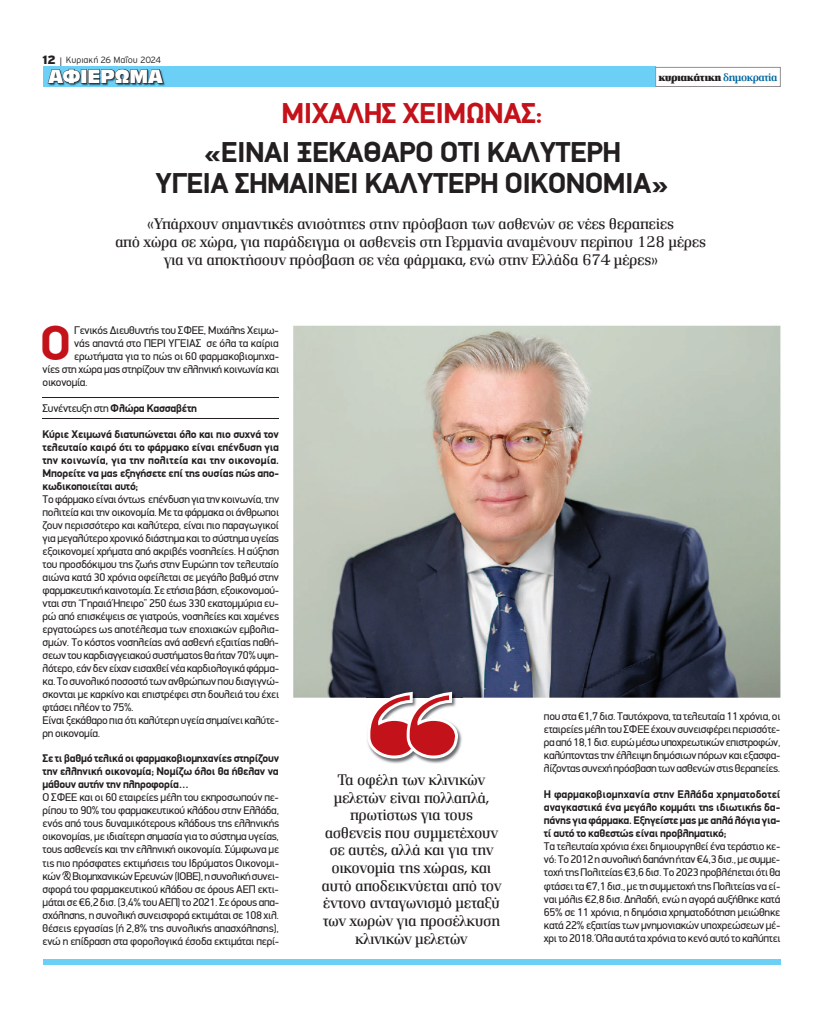
<style>
.page{position:relative;width:823px;height:1021px;background:#fff}
.page>*{position:absolute;margin:0;border:0;box-sizing:border-box;transform-origin:0 0}
.t1{font:143px "UB Bonati Heavy Medium";color:#c4121a}
.t2{font:700 48.9px "PF Din Display";color:#c4121a}
.t3{font:700 29px/31px "PF Din Display";letter-spacing:-.02em;color:#231f20;text-align:center}
.t4{font:700 29px "PF Din Display";letter-spacing:-.02em;color:#c4121a}
.t5{font:19.8px "UB Antique Olive Compact";letter-spacing:-.01em;color:#fff}
.t6{font:300 16px/17.6px "Renault";letter-spacing:-.025em;color:#231f20;text-align:center}
.t7{font:700 11.3px "Renault";letter-spacing:-.05em;color:#231f20}
.t8{font:11.2px/13px "PF Din Display";letter-spacing:-.02em;color:#231f20;text-align:justify}
.t9{font:700 11.2px/13px "PF Din Display";letter-spacing:-.02em;color:#231f20;text-align:justify}
.t10{font:300 9px "Interstate GR";color:#231f20}
.s1{font-weight:900;font-size:12px}
.s2{font-size:9.5px}
.s3{font-weight:500;color:#00669e}
.s4{font-weight:400}
</style>
<div class="page">
<div style="left:43px;top:67px;width:612px;height:20px;background:#6bcff6"></div>
<img style="left:49px;top:70px;width:116px;height:15px">
<svg style="left:48px;top:69px;width:32px;height:15px"></svg>
<div style="left:81px;top:70px;width:5px;height:13px;border:1px solid #231f20"></div>
<svg style="left:88px;top:69px;width:75px;height:14px"></svg>
<svg style="left:655px;top:67px;width:125px;height:20px"></svg>
<div style="left:43px;top:959px;width:737px;height:5px;background:#6bcff6"></div>
<img style="left:293px;top:326px;width:487px;height:371px">
<svg style="left:363px;top:688px;width:100px;height:74px"></svg>
<hr style="left:43px;top:397px;width:236px;height:1px;background:#231f20">
<hr style="left:43px;top:418px;width:236px;height:1px;background:#231f20">
<p class="t10" style="left:43px;top:55px;width:120px"><span class="s1">12</span> <span class="s2">|</span> Κυριακή 26 Μαΐου 2024</p>
<h3 class="t5" style="left:48px;top:66px;width:116px">ΑΦΙΕΡΩΜΑ</h3>
<p class="t7" style="left:658px;top:71px;width:120px">κυριακάτικη <span class="s3">δημοκρατία</span></p>
<h3 class="t4" style="left:281px;top:96px;width:262px">ΜΙΧΑΛΗΣ ΧΕΙΜΩΝΑΣ:</h3>
<h3 class="t3" style="left:155px;top:136px;width:514px">«ΕΙΝΑΙ ΞΕΚΑΘΑΡΟ ΟΤΙ ΚΑΛΥΤΕΡΗ<br>ΥΓΕΙΑ ΣΗΜΑΙΝΕΙ ΚΑΛΥΤΕΡΗ ΟΙΚΟΝΟΜΙΑ»</h3>
<h3 class="t6" style="left:115px;top:216px;width:592px">«Υπάρχουν σημαντικές ανισότητες στην πρόσβαση των ασθενών σε νέες θεραπείες<br>από χώρα σε χώρα, για παράδειγμα οι ασθενείς στη Γερμανία αναμένουν περίπου 128 μέρες για να αποκτήσουν πρόσβαση σε νέα φάρμακα, ενώ στην Ελλάδα 674 μέρες»</h3>
<h2 class="t2" style="left:40px;top:314px;width:33px">Ο</h2>
<p class="t8" style="left:74px;top:324px;width:206px">Γενικός Διευθυντής του ΣΦΕΕ, Μιχάλης Χειµω-</p>
<p class="t8" style="left:74px;top:337px;width:206px">νάς απαντά στο ΠΕΡΙ ΥΓΕΙΑΣ σε όλα τα καίρια</p>
<p class="t8" style="left:74px;top:350px;width:206px">ερωτήµατα για το πώς οι 60 φαρµακοβιοµηχα-</p>
<p class="t8" style="left:43px;top:363px;width:238px">νίες στη χώρα µας στηρίζουν την ελληνική κοινωνία και</p>
<p class="t8" style="left:43px;top:376px;width:47px">οικονοµία.</p>
<p class="t9" style="left:43px;top:401px;width:156px"><span class="s4">Συνέντευξη στη</span> Φλώρα Κασσαβέτη</p>
<p class="t9" style="left:43px;top:427px;width:238px">Κύριε Χειµωνά διατυπώνεται όλο και πιο συχνά τον τελευταίο καιρό ότι το φάρµακο είναι επένδυση για την κοινωνία, για την πολιτεία και την οικονοµία.<br>Μπορείτε να µας εξηγήσετε επί της ουσίας πώς απο&shy;κωδικοποιείται αυτό;</p>
<p class="t8" style="left:43px;top:493px;width:238px;text-align:left">Το φάρµακο είναι όντως επένδυση για την κοινωνία, την πολιτεία και την οικονοµία. Με τα φάρµακα οι άνθρωποι ζουν περισσότερο και καλύτερα, είναι πιο παραγωγικοί για µεγαλύτερο χρονικό διάστηµα και το σύστηµα υγείας εξοικονοµεί χρήµατα από ακριβές νοσηλείες. Η αύξηση του προσδόκιµου της ζωής στην Ευρώπη τον τελευταίο αιώνα κατά 30 χρόνια οφείλεται σε µεγάλο βαθµό στην φαρµακευτική καινοτοµία. Σε ετήσια βάση, εξοικονοµού&shy;νται στη “Γηραιά Ήπειρο” 250 έως 330 εκατοµµύρια ευ&shy;ρώ από επισκέψεις σε γιατρούς, νοσηλείες και χαµένες εργατοώρες ως αποτέλεσµα των εποχιακών εµβολια&shy;σµών. Το κόστος νοσηλείας ανά ασθενή εξαιτίας παθή&shy;σεων του καρδιαγγειακού συστήµατος θα ήταν 70% υψη&shy;λότερο, εάν δεν είχαν εισαχθεί νέα καρδιολογικά φάρµα&shy;κα. Το συνολικό ποσοστό των ανθρώπων που διαγιγνώ&shy;σκονται µε καρκίνο και επιστρέφει στη δουλειά του έχει φτάσει πλέον το 75%.<br>Είναι ξεκάθαρο πια ότι καλύτερη υγεία σηµαίνει καλύτε&shy;ρη οικονοµία.</p>
<p class="t9" style="left:43px;top:752px;width:238px">Σε τι βαθµό τελικά οι φαρµακοβιοµηχανίες στηρίζουν την ελληνική οικονοµία; Νοµίζω όλοι θα ήθελαν να µάθουν αυτήν την πληροφορία…</p>
<p class="t8" style="left:43px;top:791px;width:238px">Ο ΣΦΕΕ και οι 60 εταιρείες µέλη του εκπροσωπούν πε&shy;ρίπου το 90% του φαρµακευτικού κλάδου στην Ελλάδα, ενός από τους δυναµικότερους κλάδους της ελληνικής οικονοµίας, µε ιδιαίτερη σηµασία για το σύστηµα υγείας, τους ασθενείς και την ελληνική οικονοµία. Σύµφωνα µε τις πιο πρόσφατες εκτιµήσεις του Ιδρύµατος Οικονοµι&shy;κών &amp; Βιοµηχανικών Ερευνών (ΙΟΒΕ), η συνολική συνει&shy;σφορά του φαρµακευτικού κλάδου σε όρους ΑΕΠ εκτι&shy;µάται σε €6,2 δισ. (3,4% του ΑΕΠ) το 2021. Σε όρους απα&shy;σχόλησης, η συνολική συνεισφορά εκτιµάται σε 108 χιλ. θέσεις εργασίας (ή 2,8% της συνολικής απασχόλησης), ενώ η επίδραση στα φορολογικά έσοδα εκτιµάται περί-</p>
<h1 class="t1" style="left:457px;top:785px;width:93px;rotate:-180deg">''</h1>
<p class="t6" style="left:321px;top:771px;width:181px">Τα οφέλη των κλινικών μελετών είναι πολλαπλά, πρωτίστως για τους ασθενείς που συμμετέχουν σε αυτές, αλλά και για την οικονομία της χώρας, και αυτό αποδεικνύεται από τον έντονο ανταγωνισμό μεταξύ των χωρών για προσέλκυση κλινικών μελετών</p>
<p class="t8" style="left:543px;top:710px;width:238px">που στα €1,7 δισ. Ταυτόχρονα, τα τελευταία 11 χρόνια, οι εταιρείες µέλη του ΣΦΕΕ έχουν συνεισφέρει περισσότε&shy;ρα από 18,1 δισ. ευρώ µέσω υποχρεωτικών επιστροφών, καλύπτοντας την έλλειψη δηµόσιων πόρων και εξασφα&shy;λίζοντας συνεχή πρόσβαση των ασθενών στις θεραπείες.</p>
<p class="t9" style="left:543px;top:788px;width:238px">Η φαρµακοβιοµηχανία στην Ελλάδα χρηµατοδοτεί αναγκαστικά ένα µεγάλο κοµµάτι της ιδιωτικής δα&shy;πάνης για φάρµακα. Εξηγείστε µας µε απλά λόγια για&shy;τί αυτό το καθεστώς είναι προβληµατικό;</p>
<p class="t8" style="left:543px;top:840px;width:238px">Τα τελευταία χρόνια έχει δηµιουργηθεί ένα τεράστιο κε&shy;νό: Το 2012 η συνολική δαπάνη ήταν €4,3 δισ., µε συµµε&shy;τοχή της Πολιτείας €3,6 δισ. Το 2023 προβλέπεται ότι θα φτάσει τα €7,1 δισ., µε τη συµµετοχή της Πολιτείας να εί&shy;ναι µόλις €2,8 δισ. Δηλαδή, ενώ η αγορά αυξήθηκε κατά 65% σε 11 χρόνια, η δηµόσια χρηµατοδότηση µειώθηκε κατά 22% εξαιτίας των µνηµονιακών υποχρεώσεων µέ&shy;χρι το 2018. Όλα αυτά τα χρόνια το κενό αυτό το καλύπτει</p>
</div>
